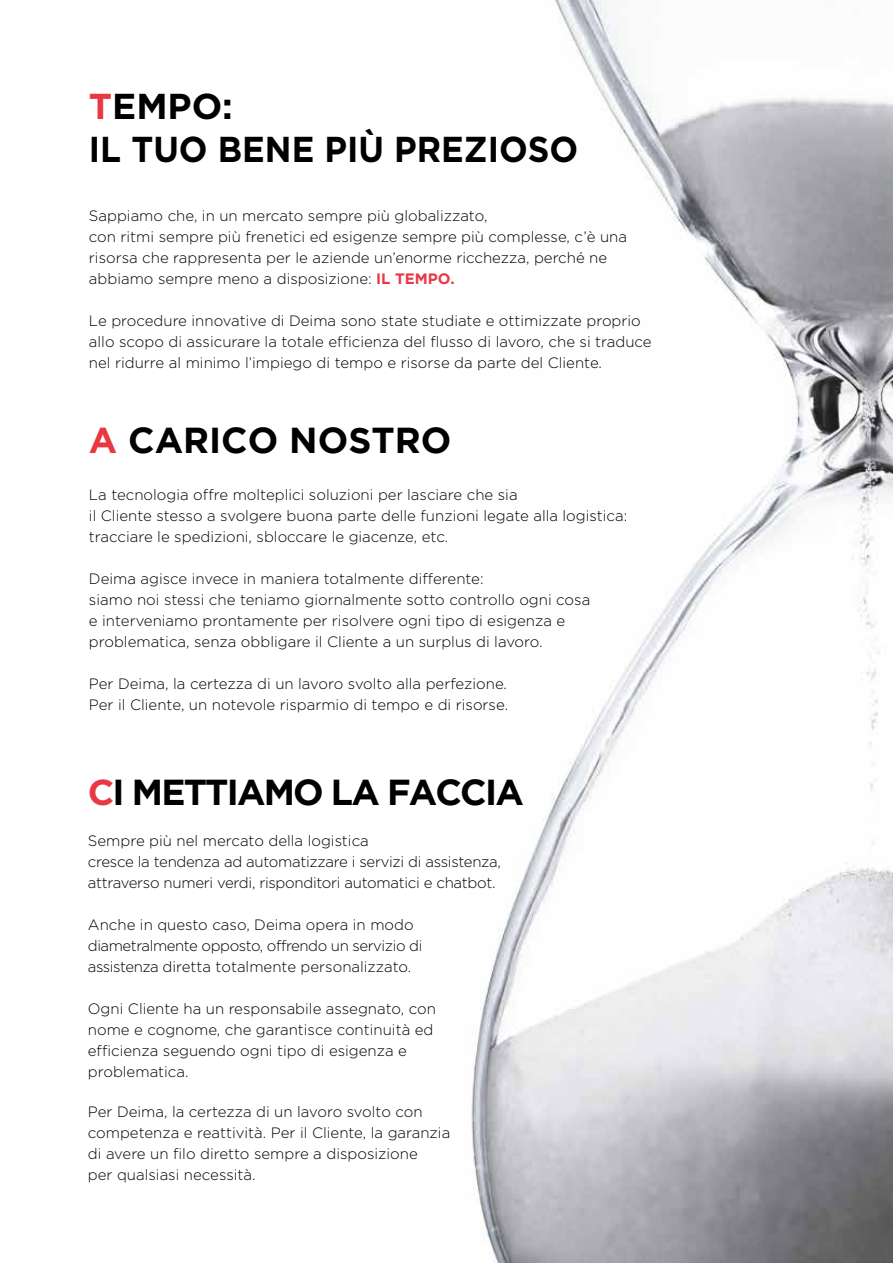
<style>
.page{position:relative;width:893px;height:1263px;background:#fff}
.page>*{position:absolute;margin:0;border:0;box-sizing:border-box;transform-origin:0 0}
.t1{font:700 36px/43.2px "Gotham";color:#000}
.t2{font:700 36px "Gotham";letter-spacing:-.05em;color:#000}
.t3{font:700 36px "Gotham";color:#000}
.t4{font:300 15px/21px "Gotham";color:#000}
.t5{font:300 15px/21px "Gotham";letter-spacing:-.02em;color:#000}
.s1{color:#e83943}
.s2{font-weight:700;color:#e83943}
</style>
<div class="page">
<img style="left:471px;top:0;width:422px;height:1263px">
<h1 class="t1" style="left:89px;top:83px;width:491px"><span class="s1">T</span>EMPO:<br>IL TUO BENE PIÙ PREZIOSO</h1>
<p class="t4" style="left:89px;top:205px;width:540px">Sappiamo che, in un mercato sempre più globalizzato,<br>con ritmi sempre più frenetici ed esigenze sempre più complesse, c’è una risorsa che rappresenta per le aziende un’enorme ricchezza, perché ne abbiamo sempre meno a disposizione: <span class="s2">IL TEMPO.</span></p>
<p class="t4" style="left:89px;top:310px;width:564px">Le procedure innovative di Deima sono state studiate e ottimizzate proprio allo scopo di assicurare la totale efficienza del flusso di lavoro, che si traduce nel ridurre al minimo l’impiego di tempo e risorse da parte del Cliente.</p>
<h1 class="t3" style="left:89px;top:420px;width:364px"><span class="s1">A</span> CARICO NOSTRO</h1>
<p class="t4" style="left:89px;top:484px;width:540px">La tecnologia offre molteplici soluzioni per lasciare che sia<br>il Cliente stesso a svolgere buona parte delle funzioni legate alla logistica: tracciare le spedizioni, sbloccare le giacenze, etc.</p>
<p class="t4" style="left:89px;top:568px;width:503px">Deima agisce invece in maniera totalmente differente:<br>siamo noi stessi che teniamo giornalmente sotto controllo ogni cosa e interveniamo prontamente per risolvere ogni tipo di esigenza e problematica, senza obbligare il Cliente a un surplus di lavoro.</p>
<p class="t4" style="left:89px;top:673px;width:421px">Per Deima, la certezza di un lavoro svolto alla perfezione.<br>Per il Cliente, un notevole risparmio di tempo e di risorse.</p>
<h1 class="t2" style="left:88px;top:771px;width:437px"><span class="s1">C</span>I METTIAMO LA FACCIA</h1>
<p class="t5" style="left:88px;top:829px;width:415px">Sempre più nel mercato della logistica<br>cresce la tendenza ad automatizzare i servizi di assistenza, attraverso numeri verdi, risponditori automatici e chatbot.</p>
<p class="t4" style="left:88px;top:913px;width:336px">Anche in questo caso, Deima opera in modo diametralmente opposto, offrendo un servizio di assistenza diretta totalmente personalizzato.</p>
<p class="t4" style="left:88px;top:997px;width:349px">Ogni Cliente ha un responsabile assegnato, con nome e cognome, che garantisce continuità ed efficienza seguendo ogni tipo di esigenza e problematica.</p>
<p class="t4" style="left:88px;top:1101px;width:364px">Per Deima, la certezza di un lavoro svolto con competenza e reattività. Per il Cliente, la garanzia di avere un filo diretto sempre a disposizione<br>per qualsiasi necessità.</p>
</div>
